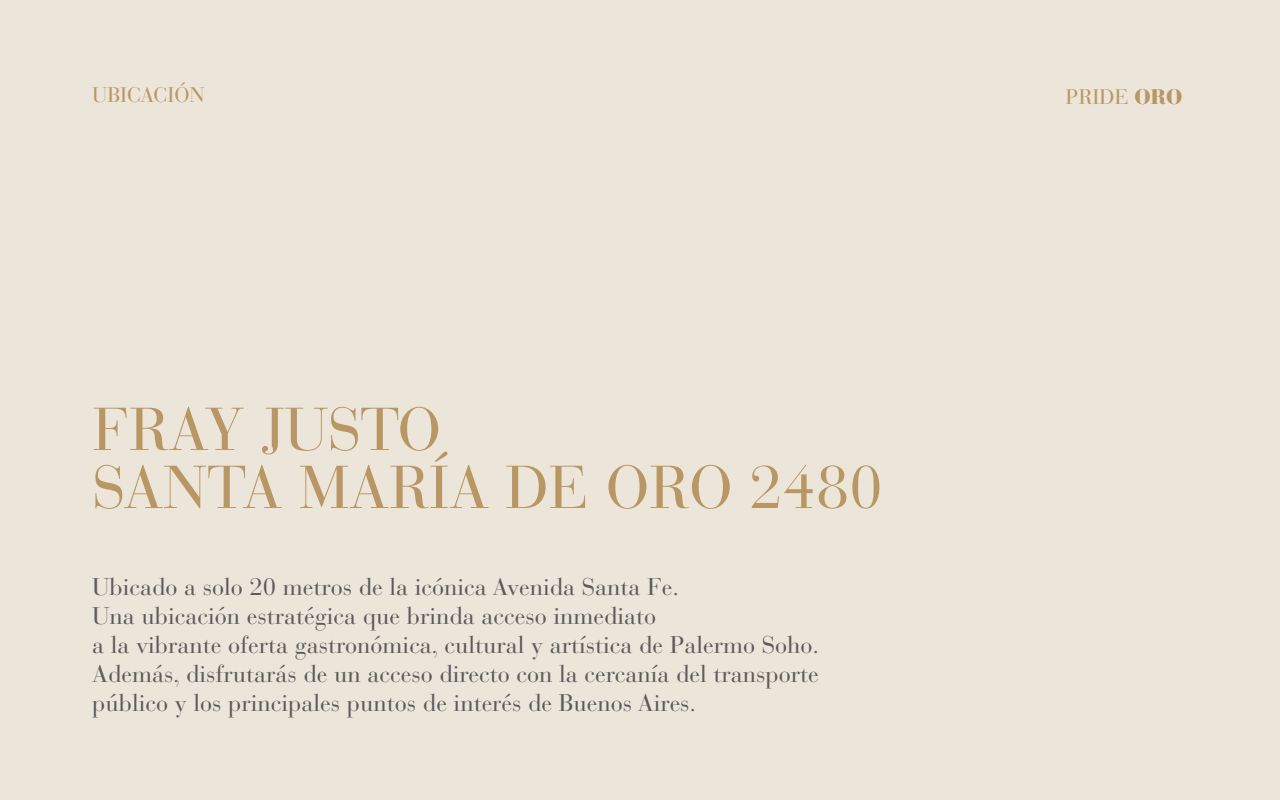
<style>
.page{position:relative;width:1280px;height:800px;background:#ece5d9}
.page>*{position:absolute;margin:0;border:0;box-sizing:border-box;transform-origin:0 0}
.t1{font:60px/58px "Bauer Bodoni Std";color:#b99764}
.t2{font:24px/29px "Bauer Bodoni Std";color:#5b5b5b}
.t3{font:21px "Bauer Bodoni Std";color:#b99764}
.s1{font-weight:900}
</style>
<div class="page">
<p class="t3" style="left:92px;top:82px;width:114px">UBICACIÓN</p>
<h1 class="t1" style="left:92px;top:401px;width:792px">FRAY JUSTO<br>SANTA MARÍA DE ORO 2480</h1>
<p class="t2" style="left:92px;top:573px;width:728px">Ubicado a solo 20 metros de la icónica Avenida Santa Fe.<br>Una ubicación estratégica que brinda acceso inmediato<br>a la vibrante oferta gastronómica, cultural y artística de Palermo Soho.<br>Además, disfrutarás de un acceso directo con la cercanía del transporte público y los principales puntos de interés de Buenos Aires.</p>
<p class="t3" style="left:1066px;top:85px;width:118px">PRIDE <span class="s1">ORO</span></p>
</div>
